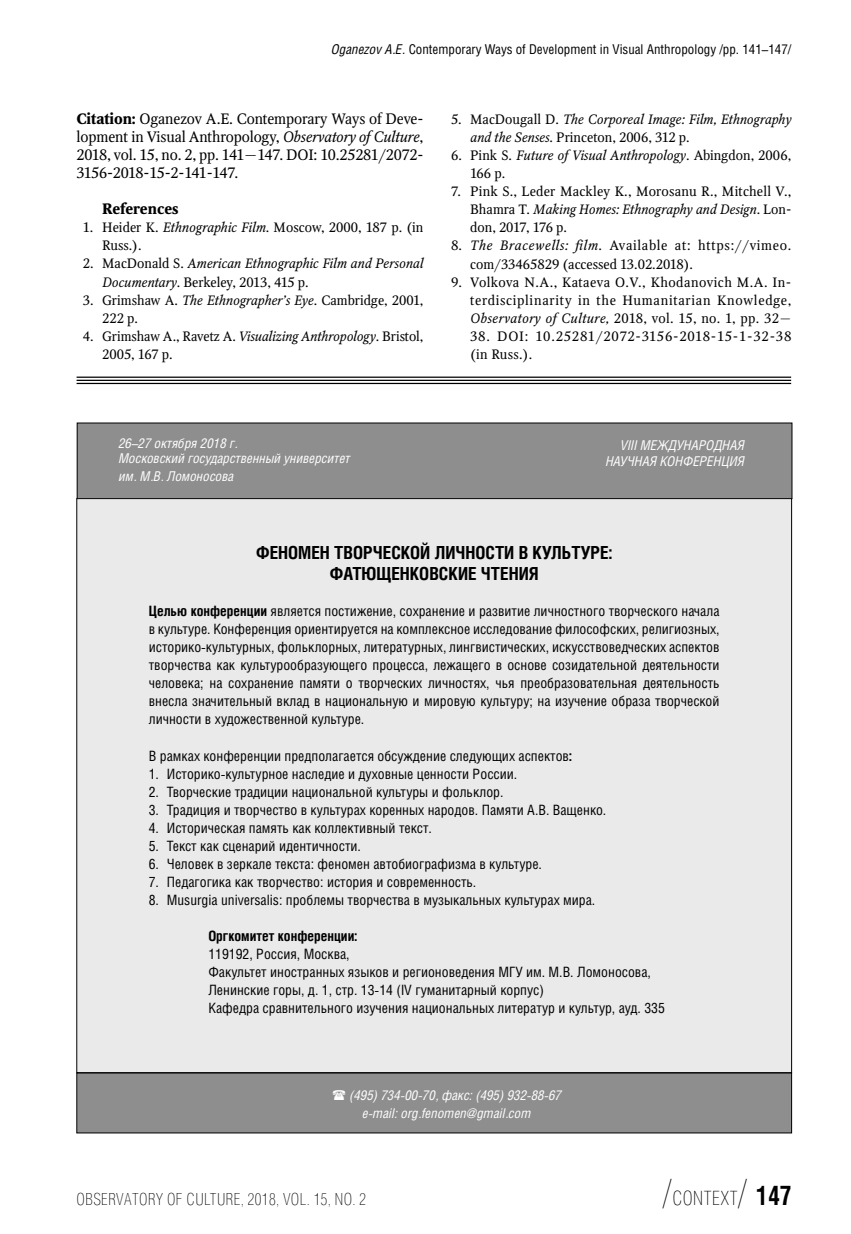
<style>
.page{position:relative;width:851px;height:1234px;background:#fff}
.page>*{position:absolute;margin:0;border:0;box-sizing:border-box;transform-origin:0 0}
.t1{font:19.5px "Helios Cond Thin C";letter-spacing:.025em;color:#000}
.t2{font:700 18px/21px "Helios Cond";color:#000;text-align:center}
.t3{font:16.5px "Helios Cond Thin C";letter-spacing:.025em;color:#000}
.t4{font:15px/18px "Octava";letter-spacing:-.01em;color:#000;text-align:justify}
.t5{font:700 15px "Octava";color:#000}
.t6{font:14.25px/18px "Helios Cond";color:#000;text-align:justify}
.t7{font:700 14.25px "Helios Cond";color:#000}
.t8{font:13.5px/18px "Octava";letter-spacing:.005em;color:#000}
.t9{font:italic 13.5px/15px "Helios Cond";color:#fff}
.t10{font:italic 13.5px/18px "Octava";color:#000}
.t11{font:13.5px "Helios Cond C";color:#000}
.t12{font:13.5px/18px "Octava";letter-spacing:.04em;color:#000}
.s1{font-style:italic}
.s2{font-weight:700}
.s3{font-style:normal}
.s4{font-size:36px}
.s5{font-family:"Helios Cond C";font-weight:700;font-size:27px}
</style>
<div class="page">
<hr style="left:77px;top:376px;width:714px;height:2px;background:#000">
<hr style="left:77px;top:379px;width:714px;height:2px;background:#000">
<hr style="left:77px;top:383px;width:714px;height:1px;background:#000">
<div style="left:77px;top:423px;width:714px;height:75px;background:#8e8e8e"></div>
<div style="left:77px;top:498px;width:714px;height:574px;background:#eaeaea"></div>
<div style="left:77px;top:1072px;width:714px;height:60px;background:#8e8e8e"></div>
<div style="left:77px;top:1072px;width:714px;height:60px;border:1px solid #000"></div>
<p class="t11" style="left:331px;top:44px;width:461px"><span class="s1">Oganezov A.E.</span> Contemporary Ways of Development in Visual Anthropology /pp. 141–147/</p>
<p class="t4" style="left:77px;top:111px;width:348px"><span class="s2">Citation:</span> Oganezov A.E. Contemporary Ways of Deve&shy;lopment in Visual Anthropology, <span class="s1">Observatory of Culture</span>, 2018, vol. 15, no. 2, pp. 141—147. DOI: 10.25281/2072- 3156-2018-15-2-141-147.</p>
<p class="t5" style="left:102px;top:203px;width:78px">References</p>
<p class="t8" style="left:102px;top:220px;width:323px;text-indent:-19px">1. Heider K. <span class="s1">Ethnographic Film</span>. Moscow, 2000, 187 p. (in<br>Russ.).</p>
<p class="t10" style="left:102px;top:256px;width:323px;text-indent:-19px"><span class="s3">2. MacDonald S.</span> American Ethnographic Film and Personal<br>Documentary<span class="s3">. Berkeley, 2013, 415 p.</span></p>
<p class="t8" style="left:102px;top:292px;width:323px;text-indent:-19px">3. Grimshaw A. <span class="s1">The Ethnographer’s Eye</span>. Cambridge, 2001,<br>222 p.</p>
<p class="t8" style="left:102px;top:328px;width:323px;text-indent:-19px">4. Grimshaw A., Ravetz A. <span class="s1">Visualizing Anthropology</span>. Bristol,<br>2005, 167 p.</p>
<p class="t10" style="left:470px;top:112px;width:323px;text-indent:-19px"><span class="s3">5. MacDougall D.</span> The Corporeal Image: Film, Ethnography and the Senses<span class="s3">. Princeton, 2006, 312 p.</span></p>
<p class="t8" style="left:470px;top:148px;width:323px;text-indent:-19px">6. Pink S. <span class="s1">Future of Visual Anthropology</span>. Abingdon, 2006,<br>166 p.</p>
<p class="t8" style="left:470px;top:184px;width:323px;text-align:justify;text-indent:-19px">7. Pink S., Leder Mackley K., Morosanu R., Mitchell V., Bhamra T. <span class="s1">Making Homes: Ethnography and Design</span>. Lon&shy;don, 2017, 176 p.</p>
<p class="t8" style="left:470px;top:238px;width:322px;text-indent:-19px">8. <span class="s1">The Bracewells: film</span>. Available at: https://vimeo. com/33465829 (accessed 13.02.2018).</p>
<p class="t8" style="left:470px;top:274px;width:323px;text-align:justify;text-indent:-19px">9. Volkova N.A., Kataeva O.V., Khodanovich M.A. In&shy;terdisciplinarity in the Humanitarian Knowledge, <span class="s1">Observatory of Culture,</span> 2018, vol. 15, no. 1, pp. 32—</p>
<p class="t12" style="left:470px;top:328px;width:323px">38. DOI: 10.25281/2072-3156-2018-15-1-32-38 (in Russ.).</p>
<p class="t9" style="left:119px;top:437px;width:233px">26–27 октября 2018 г.<br>Московский государственный университет</p>
<p class="t9" style="left:119px;top:470px;width:117px">им. М.В. Ломоносова</p>
<p class="t9" style="left:605px;top:437px;width:140px;line-height:16.5px;text-align:right">VIII МЕЖДУНАРОДНАЯ<br>НАУЧНАЯ КОНФЕРЕНЦИЯ</p>
<p class="t2" style="left:256px;top:543px;width:357px">ФЕНОМЕН ТВОРЧЕСКОЙ ЛИЧНОСТИ В КУЛЬТУРЕ:<br>ФАТЮЩЕНКОВСКИЕ ЧТЕНИЯ</p>
<p class="t6" style="left:149px;top:603px;width:572px"><span class="s2">Целью конференции</span> является постижение, сохранение и развитие личностного творческого начала в культуре. Конференция ориентируется на комплексное исследование философских, религиозных, историко-культурных, фольклорных, литературных, лингвистических, искусствоведческих аспектов творчества как культурообразующего процесса, лежащего в основе созидательной деятельности человека; на сохранение памяти о творческих личностях, чья преобразовательная деятельность внесла значительный вклад в национальную и мировую культуру; на изучение образа творческой личности в художественной культуре.</p>
<p class="t6" style="left:149px;top:747px;width:424px">В рамках конференции предполагается обсуждение следующих аспектов<span class="s2">:</span></p>
<p class="t6" style="left:149px;top:765px;width:370px">1. Историко-культурное наследие и духовные ценности России.</p>
<p class="t6" style="left:149px;top:783px;width:356px">2. Творческие традиции национальной культуры и фольклор.</p>
<p class="t6" style="left:149px;top:801px;width:459px">3. Традиция и творчество в культурах коренных народов. Памяти А.В. Ващенко.</p>
<p class="t6" style="left:149px;top:819px;width:284px">4. Историческая память как коллективный текст.</p>
<p class="t6" style="left:149px;top:837px;width:214px">5. Текст как сценарий идентичности.</p>
<p class="t6" style="left:149px;top:855px;width:394px">6. Человек в зеркале текста: феномен автобиографизма в культуре.</p>
<p class="t6" style="left:149px;top:873px;width:329px">7. Педагогика как творчество: история и современность.</p>
<p class="t6" style="left:149px;top:891px;width:448px">8. Musurgia universalis: проблемы творчества в музыкальных культурах мира.</p>
<p class="t7" style="left:208px;top:929px;width:150px">Оргкомитет конференции:</p>
<p class="t6" style="left:208px;top:945px;width:458px;text-align:left">119192, Россия, Москва,<br>Факультет иностранных языков и регионоведения МГУ им. М.В. Ломоносова, Ленинские горы, д. 1, стр. 13-14 (IV гуманитарный корпус)<br>Кафедра сравнительного изучения национальных литератур и культур, ауд. 335</p>
<p class="t9" style="left:362px;top:1086px;width:201px;line-height:18px;text-indent:-13px">(495) 734-00-70, факс: (495) 932-88-67 e-mail: org.fenomen@gmail.com</p>
<p class="t3" style="left:77px;top:1192px;width:291px">OBSERVATORY OF CULTURE, 2018, VOL. 15, NO. 2</p>
<h1 class="t1" style="left:662px;top:1190px;width:130px"><span class="s4">/</span>CONTEXT<span class="s4">/</span> <span class="s5">147</span></h1>
</div>
